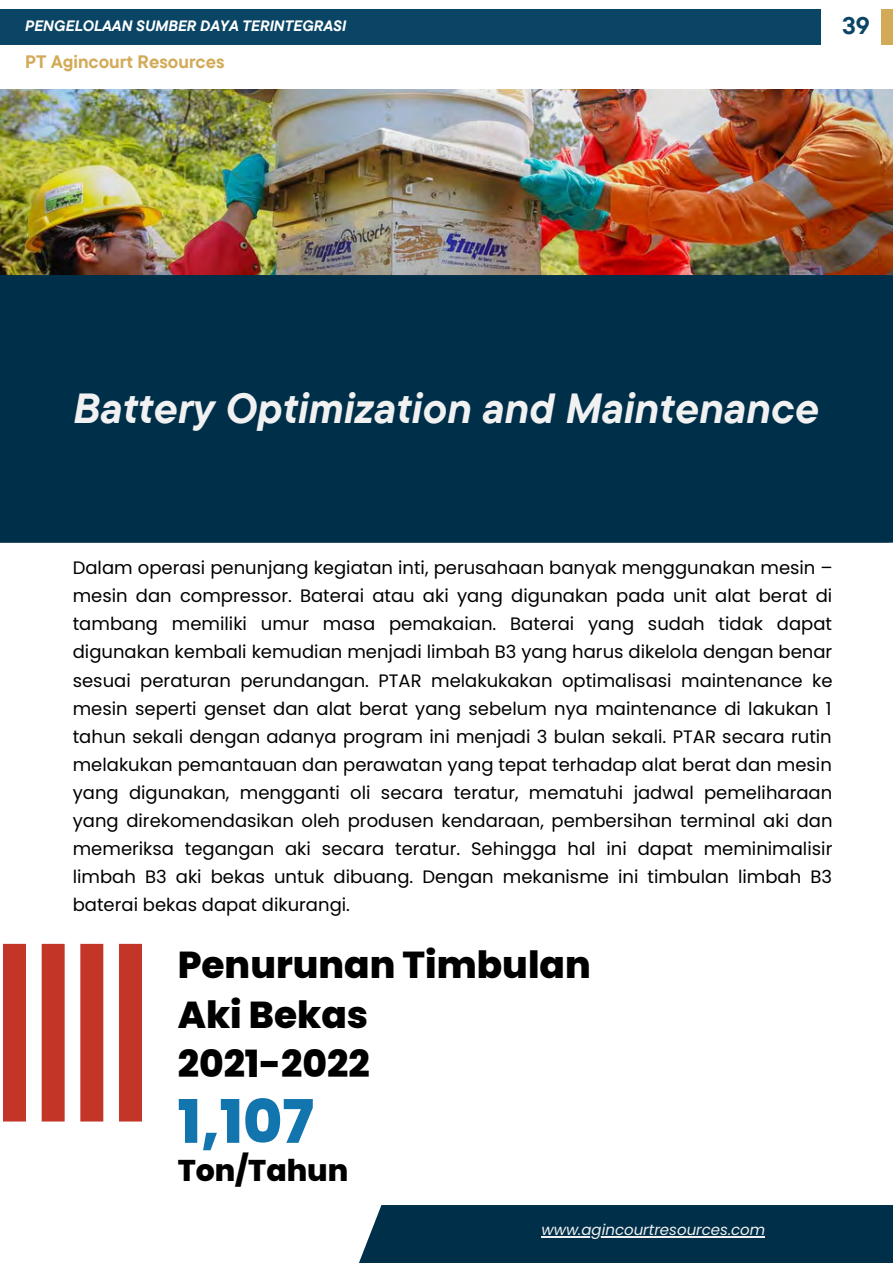
<style>
.page{position:relative;width:893px;height:1264px;background:#fff}
.page>*{position:absolute;margin:0;border:0;box-sizing:border-box;transform-origin:0 0}
.t1{font:800 60px "Poppins";color:#1375ad}
.t2{font:italic 700 42px "TT Commons Pro";color:#f1f1f1}
.t3{font:800 37.5px "Poppins";color:#000}
.t4{font:800 30px "Poppins";color:#000}
.t5{font:700 24px "TT Commons Pro";color:#0b4566}
.t6{font:18px/28px "Poppins";color:#000;text-align:justify}
.t7{font:700 18px "TT Commons Pro";color:#d2aa58}
.t8{font:italic 700 15px "TT Commons Pro";color:#fff}
.t9{font:italic 15px "Poppins";color:#f1f1f1}
</style>
<div class="page">
<img style="left:0;top:89px;width:892px;height:186px">
<div style="left:0;top:275px;width:892px;height:268px;background:#003049"></div>
<div style="left:347px;top:1204px;width:545px;height:58px;background:#003049"></div>
<div style="left:881px;top:9px;width:11px;height:36px;background:#d2aa58"></div>
<div style="left:0;top:9px;width:821px;height:36px;background:#0b4566"></div>
<svg style="left:3px;top:943px;width:139px;height:178px"></svg>
<hr style="left:541px;top:1236px;width:224px;height:1px;background:#f1f1f1">
<p class="t8" style="left:25px;top:16px;width:322px">PENGELOLAAN SUMBER DAYA TERINTEGRASI</p>
<p class="t7" style="left:25px;top:50px;width:201px">PT Agincourt Resources</p>
<p class="t5" style="left:842px;top:10px;width:29px">39</p>
<p class="t2" style="left:73px;top:381px;width:747px">Battery Optimization and Maintenance</p>
<p class="t6" style="left:73px;top:553px;width:761px">Dalam operasi penunjang kegiatan inti, perusahaan banyak menggunakan mesin – mesin dan compressor. Baterai atau aki yang digunakan pada unit alat berat di tambang memiliki umur masa pemakaian. Baterai yang sudah tidak dapat digunakan kembali kemudian menjadi limbah B3 yang harus dikelola dengan benar sesuai peraturan perundangan. PTAR melakukakan optimalisasi maintenance ke mesin seperti genset dan alat berat yang sebelum nya maintenance di lakukan 1 tahun sekali dengan adanya program ini menjadi 3 bulan sekali. PTAR secara rutin melakukan pemantauan dan perawatan yang tepat terhadap alat berat dan mesin yang digunakan, mengganti oli secara teratur, mematuhi jadwal pemeliharaan yang direkomendasikan oleh produsen kendaraan, pembersihan terminal aki dan memeriksa tegangan aki secara teratur. Sehingga hal ini dapat meminimalisir limbah B3 aki bekas untuk dibuang. Dengan mekanisme ini timbulan limbah B3 baterai bekas dapat dikurangi.</p>
<p class="t3" style="left:178px;top:938px;width:414px">Penurunan Timbulan</p>
<p class="t3" style="left:178px;top:988px;width:192px">Aki Bekas</p>
<p class="t3" style="left:178px;top:1037px;width:193px">2021-2022</p>
<p class="t1" style="left:178px;top:1079px;width:137px">1,107</p>
<p class="t4" style="left:178px;top:1149px;width:172px">Ton/Tahun</p>
<p class="t9" style="left:541px;top:1219px;width:225px">www.agincourtresources.com</p>
</div>
